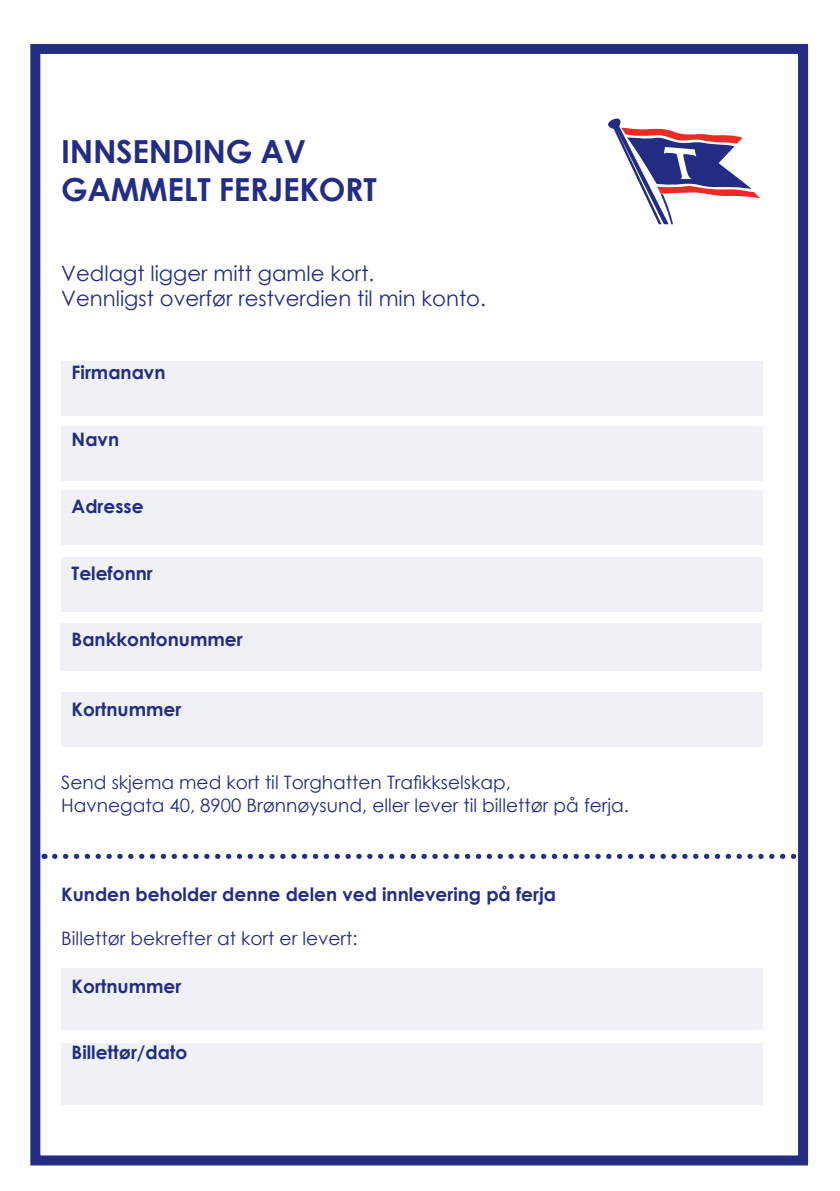
<style>
.page{position:relative;width:840px;height:1191px;background:#fff}
.page>*{position:absolute;margin:0;border:0;box-sizing:border-box;transform-origin:0 0}
.t1{font:700 31.8px "Century Gothic";letter-spacing:-.01em;color:#232d83}
.t2{font:21.2px "Century Gothic";color:#232d83}
.t3{font:18.6px/22.2px "Century Gothic";color:#232d83}
.t4{font:700 18.6px "Century Gothic";color:#232d83}
</style>
<div class="page">
<div style="left:30px;top:44px;width:777px;height:1121px;border:10px solid #232d83"></div>
<div style="left:61px;top:361px;width:701px;height:55px;background:#f0f1f6"></div>
<div style="left:61px;top:426px;width:701px;height:54px;background:#f0f1f6"></div>
<div style="left:61px;top:490px;width:701px;height:55px;background:#f0f1f6"></div>
<div style="left:61px;top:556px;width:701px;height:55px;background:#f0f1f6"></div>
<div style="left:60px;top:623px;width:702px;height:48px;background:#f0f1f6"></div>
<div style="left:61px;top:692px;width:701px;height:55px;background:#f0f1f6"></div>
<div style="left:61px;top:968px;width:701px;height:61px;background:#f0f1f6"></div>
<div style="left:61px;top:1043px;width:701px;height:61px;background:#f0f1f6"></div>
<svg style="left:608px;top:118px;width:151px;height:106px"></svg>
<svg style="left:55px;top:853px;width:746px;height:6px"></svg>
<p class="t1" style="left:61px;top:127px;width:246px">INNSENDING AV</p>
<p class="t1" style="left:61px;top:166px;width:317px">GAMMELT FERJEKORT</p>
<p class="t2" style="left:61px;top:258px;width:314px">Vedlagt ligger mitt gamle kort.</p>
<p class="t2" style="left:61px;top:284px;width:426px">Vennligst overfør restverdien til min konto.</p>
<p class="t4" style="left:72px;top:358px;width:95px">Firmanavn</p>
<p class="t4" style="left:72px;top:425px;width:49px">Navn</p>
<p class="t4" style="left:72px;top:492px;width:73px">Adresse</p>
<p class="t4" style="left:72px;top:559px;width:83px">Telefonnr</p>
<p class="t4" style="left:72px;top:625px;width:172px">Bankkontonummer</p>
<p class="t4" style="left:72px;top:695px;width:111px">Kortnummer</p>
<p class="t3" style="left:61px;top:771px;width:569px">Send skjema med kort til Torghatten Trafikkselskap,<br>Havnegata 40, 8900 Brønnøysund, eller lever til billettør på ferja.</p>
<p class="t4" style="left:61px;top:879px;width:496px">Kunden beholder denne delen ved innlevering på ferja</p>
<p class="t3" style="left:61px;top:927px;width:297px">Billettør bekrefter at kort er levert:</p>
<p class="t4" style="left:72px;top:971px;width:111px">Kortnummer</p>
<p class="t4" style="left:72px;top:1038px;width:117px">Billettør/dato</p>
</div>
